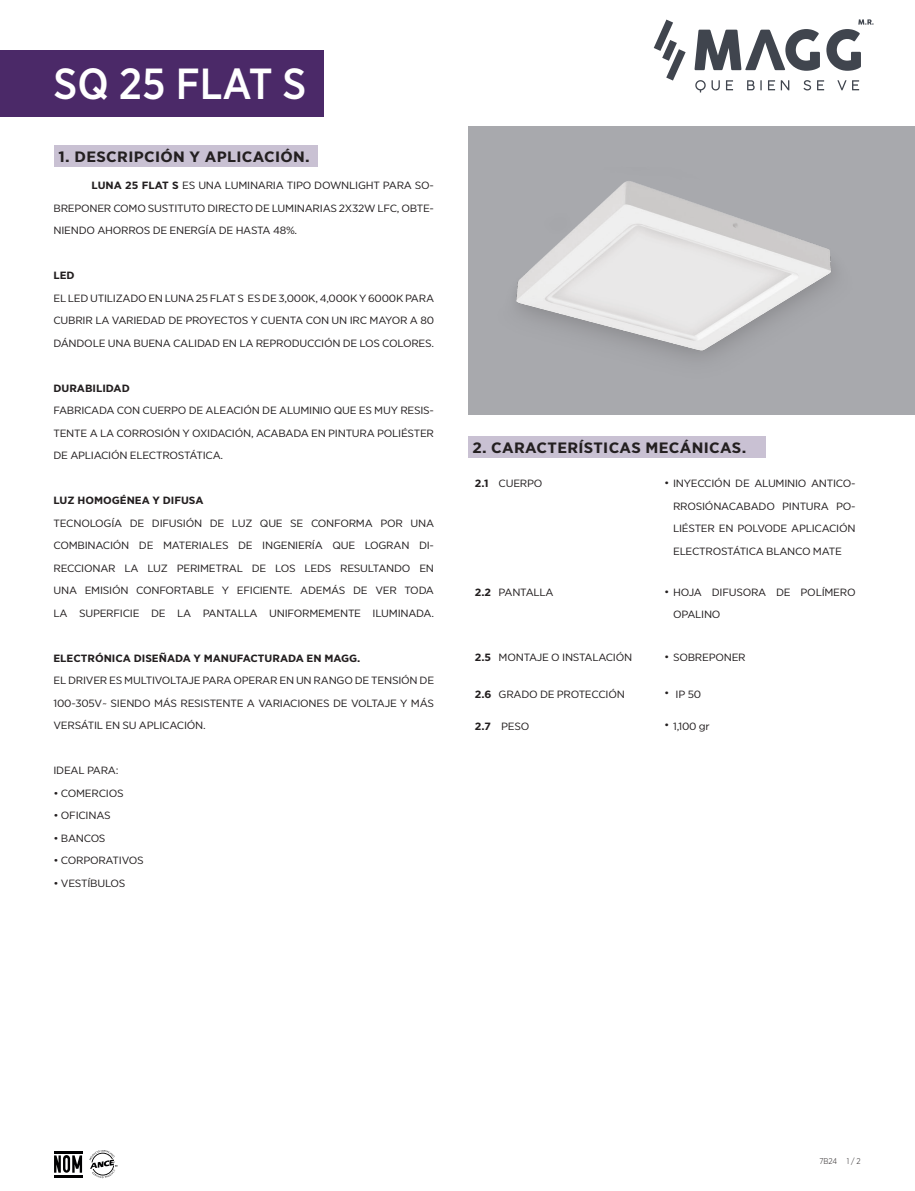
<style>
.page{position:relative;width:915px;height:1191px;background:#fff}
.page>*{position:absolute;margin:0;border:0;box-sizing:border-box;transform-origin:0 0}
.t1{font:500 43.5px "Gotham Narrow";color:#fff}
.t2{font:700 15px "Gotham Narrow";letter-spacing:.02em;color:#231f20;scale:1.14 1}
.t3{font:10.5px/22.5px "Gotham Narrow";letter-spacing:-.02em;color:#231f20;text-align:justify;scale:1.14 1}
.t4{font:700 10.5px "Gotham Narrow";color:#231f20;scale:1.14 1}
.t5{font:700 9px "Gotham Narrow";color:#231f20;scale:1.14 1}
.t6{font:300 8.25px "Gotham Narrow";color:#231f20}
.s1{font-weight:700}
</style>
<div class="page">
<div style="left:0;top:50px;width:324px;height:67px;background:#4b2968"></div>
<svg style="left:653px;top:20px;width:32px;height:61px"></svg>
<svg style="left:694px;top:29px;width:125px;height:42px"></svg>
<svg style="left:826px;top:19px;width:47px;height:52px"></svg>
<svg style="left:695px;top:80px;width:10px;height:12px"></svg>
<svg style="left:711px;top:80px;width:8px;height:10px"></svg>
<svg style="left:726px;top:80px;width:6px;height:10px"></svg>
<svg style="left:747px;top:80px;width:7px;height:10px"></svg>
<svg style="left:768px;top:80px;width:6px;height:10px"></svg>
<svg style="left:780px;top:80px;width:9px;height:10px"></svg>
<svg style="left:803px;top:80px;width:7px;height:10px"></svg>
<svg style="left:817px;top:80px;width:6px;height:10px"></svg>
<svg style="left:837px;top:80px;width:21px;height:10px"></svg>
<div style="left:468px;top:126px;width:446px;height:288px;background:#a8a9ad"></div>
<svg style="left:89px;top:1150px;width:29px;height:28px"></svg>
<hr style="left:54px;top:1150px;width:28px;height:3px;background:#000001">
<hr style="left:54px;top:1175px;width:28px;height:2px;background:#000001">
<svg style="left:54px;top:1155px;width:28px;height:17px"></svg>
<div style="left:54px;top:146px;width:264px;height:21px;background:#c9c1d3"></div>
<div style="left:468px;top:436px;width:297px;height:22px;background:#c9c1d3"></div>
<img style="left:516px;top:181px;width:318px;height:177px">
<h1 class="t1" style="left:54px;top:56px;width:254px">SQ 25 FLAT S</h1>
<p class="t2" style="left:59px;top:147px;width:222px">1. DESCRIPCIÓN Y APLICACIÓN.</p>
<p class="t3" style="left:53px;top:174px;width:335px;text-indent:38px"><span class="s1">LUNA 25 FLAT S</span> ES UNA LUMINARIA TIPO DOWNLIGHT PARA SO-BREPONER COMO SUSTITUTO DIRECTO DE LUMINARIAS 2X32W LFC, OBTE-NIENDO AHORROS DE ENERGÍA DE HASTA 48%.</p>
<p class="t4" style="left:53px;top:269px;width:20px">LED</p>
<p class="t3" style="left:53px;top:286px;width:335px">EL LED UTILIZADO EN LUNA 25 FLAT S ES DE 3,000K, 4,000K Y 6000K PARA CUBRIR LA VARIEDAD DE PROYECTOS Y CUENTA CON UN IRC MAYOR A 80<br>DÁNDOLE UNA BUENA CALIDAD EN LA REPRODUCCIÓN DE LOS COLORES.</p>
<p class="t4" style="left:53px;top:381px;width:68px">DURABILIDAD</p>
<p class="t3" style="left:53px;top:399px;width:335px">FABRICADA CON CUERPO DE ALEACIÓN DE ALUMINIO QUE ES MUY RESIS-TENTE A LA CORROSIÓN Y OXIDACIÓN, ACABADA EN PINTURA POLIÉSTER DE APLIACIÓN ELECTROSTÁTICA.</p>
<p class="t4" style="left:53px;top:494px;width:133px">LUZ HOMOGÉNEA Y DIFUSA</p>
<p class="t3" style="left:53px;top:511px;width:335px">TECNOLOGÍA DE DIFUSIÓN DE LUZ QUE SE CONFORMA POR UNA COMBINACIÓN DE MATERIALES DE INGENIERÍA QUE LOGRAN DI-RECCIONAR LA LUZ PERIMETRAL DE LOS LEDS RESULTANDO EN UNA EMISIÓN CONFORTABLE Y EFICIENTE. ADEMÁS DE VER TODA LA SUPERFICIE DE LA PANTALLA UNIFORMEMENTE ILUMINADA.</p>
<p class="t4" style="left:53px;top:651px;width:271px">ELECTRÓNICA DISEÑADA Y MANUFACTURADA EN MAGG.</p>
<p class="t3" style="left:53px;top:669px;width:335px">EL DRIVER ES MULTIVOLTAJE PARA OPERAR EN UN RANGO DE TENSIÓN DE 100-305V~ SIENDO MÁS RESISTENTE A VARIACIONES DE VOLTAJE Y MÁS VERSÁTIL EN SU APLICACIÓN.</p>
<p class="t3" style="left:53px;top:759px;width:59px">IDEAL PARA:</p>
<p class="t3" style="left:53px;top:781px;width:63px">• COMERCIOS</p>
<p class="t3" style="left:53px;top:804px;width:52px">• OFICINAS</p>
<p class="t3" style="left:53px;top:826px;width:47px">• BANCOS</p>
<p class="t3" style="left:53px;top:849px;width:80px">• CORPORATIVOS</p>
<p class="t3" style="left:53px;top:871px;width:65px">• VESTÍBULOS</p>
<p class="t2" style="left:472px;top:438px;width:242px">2. CARACTERÍSTICAS MECÁNICAS.</p>
<p class="t4" style="left:474px;top:476px;width:13px">2.1</p>
<p class="t3" style="left:498px;top:472px;width:40px">CUERPO</p>
<p class="t5" style="left:664px;top:477px;width:6px">•</p>
<p class="t3" style="left:673px;top:472px;width:161px">INYECCIÓN DE ALUMINIO ANTICO-RROSIÓNACABADO PINTURA PO-LIÉSTER EN POLVODE APLICACIÓN ELECTROSTÁTICA BLANCO MATE</p>
<p class="t4" style="left:474px;top:585px;width:16px">2.2</p>
<p class="t3" style="left:498px;top:581px;width:50px">PANTALLA</p>
<p class="t5" style="left:664px;top:586px;width:6px">•</p>
<p class="t3" style="left:673px;top:581px;width:161px">HOJA DIFUSORA DE POLÍMERO<br>OPALINO</p>
<p class="t4" style="left:474px;top:650px;width:16px">2.5</p>
<p class="t3" style="left:498px;top:646px;width:119px">MONTAJE O INSTALACIÓN</p>
<p class="t5" style="left:664px;top:651px;width:6px">•</p>
<p class="t3" style="left:673px;top:646px;width:65px">SOBREPONER</p>
<p class="t4" style="left:474px;top:687px;width:16px">2.6</p>
<p class="t3" style="left:498px;top:682px;width:112px">GRADO DE PROTECCIÓN</p>
<p class="t5" style="left:664px;top:687px;width:6px">•</p>
<p class="t3" style="left:675px;top:682px;width:24px">IP 50</p>
<p class="t4" style="left:474px;top:719px;width:16px">2.7</p>
<p class="t3" style="left:501px;top:714px;width:26px">PESO</p>
<p class="t5" style="left:664px;top:719px;width:6px">•</p>
<p class="t3" style="left:673px;top:714px;width:34px">1,100 gr</p>
<p class="t6" style="left:819px;top:1155px;width:43px">7B24 1 / 2</p>
</div>
